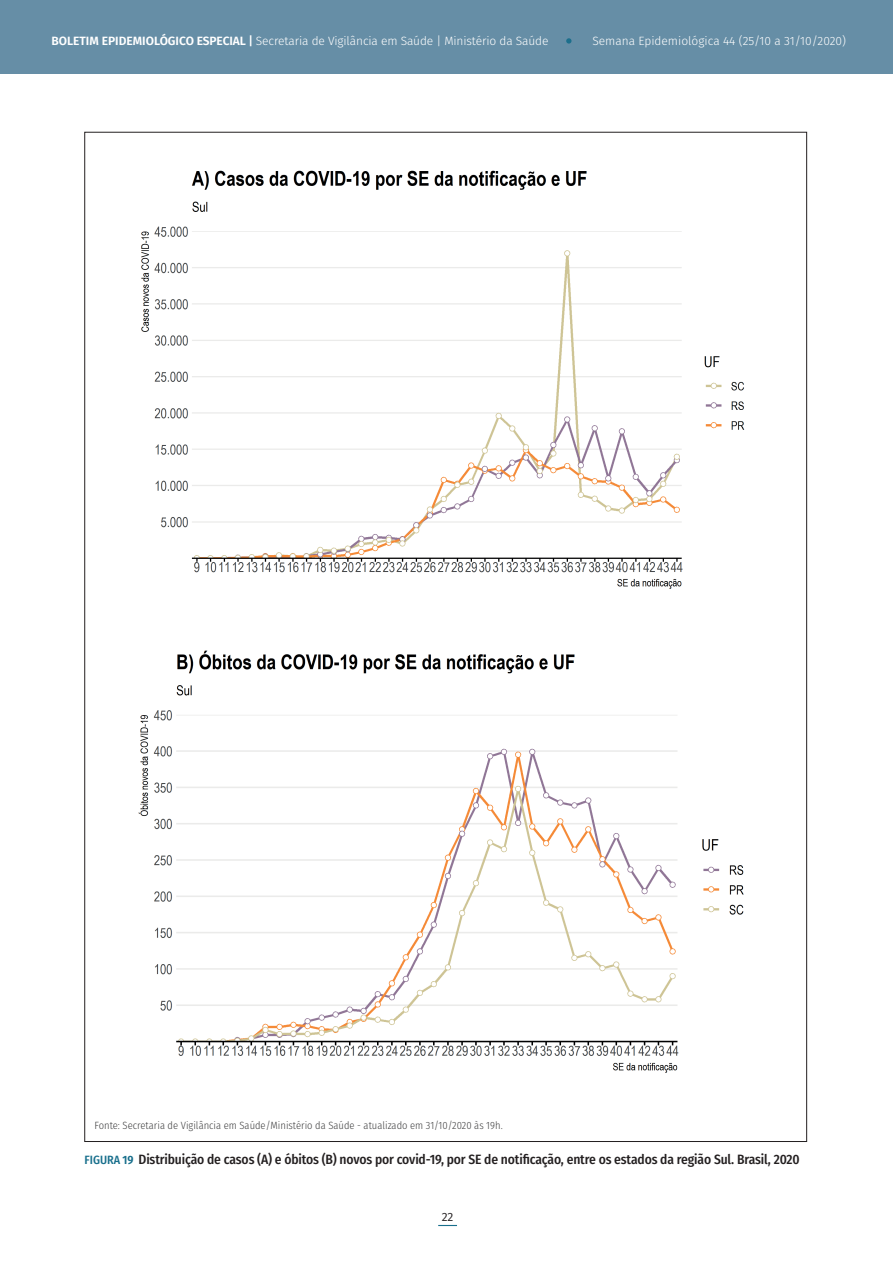
<style>
.page{position:relative;width:893px;height:1263px;background:#fff}
.page>*{position:absolute;margin:0;border:0;box-sizing:border-box;transform-origin:0 0}
.t1{font:500 13.5px "Fira Sans Condensed";letter-spacing:-.01em;color:#231f20}
.t2{font:300 12px "Fira Sans";letter-spacing:-.01em;color:#fff}
.t3{font:12px "Fira Sans";color:#231f20}
.t4{font:300 10.5px "Fira Sans Condensed";color:#3e3e3f}
.s1{font-weight:600}
.s2{font-weight:500}
.s3{font-size:12px;color:#186f8c}
.s4{font-weight:600;font-size:12px;color:#186f8c}
</style>
<div class="page">
<div style="left:0;top:0;width:893px;height:74px;background:#668ea6"></div>
<svg style="left:438px;top:1225px;width:19px;height:1px"></svg>
<svg style="left:566px;top:38px;width:5px;height:6px"></svg>
<img style="left:141px;top:170px;width:604px;height:419px">
<img style="left:138px;top:650px;width:606px;height:423px">
<p class="t2" style="left:51px;top:32px;width:498px"><span class="s1">BOLETIM EPIDEMIOLÓGICO ESPECIAL</span> <span class="s2">|</span> Secretaria de Vigilância em Saúde | Ministério da Saúde</p>
<p class="t2" style="left:592px;top:32px;width:255px">Semana Epidemiológica 44 (25/10 a 31/10/2020)</p>
<p class="t4" style="left:95px;top:1118px;width:410px">Fonte: Secretaria de Vigilância em Saúde/Ministério da Saúde - atualizado em 31/10/2020 às 19h.</p>
<p class="t1" style="left:85px;top:1149px;width:717px"><span class="s3">FIGURA</span> <span class="s4">19</span> Distribuição de casos (A) e óbitos (B) novos por covid-19, por SE de notificação, entre os estados da região Sul. Brasil, 2020</p>
<p class="t3" style="left:442px;top:1207px;width:13px">22</p>
</div>
